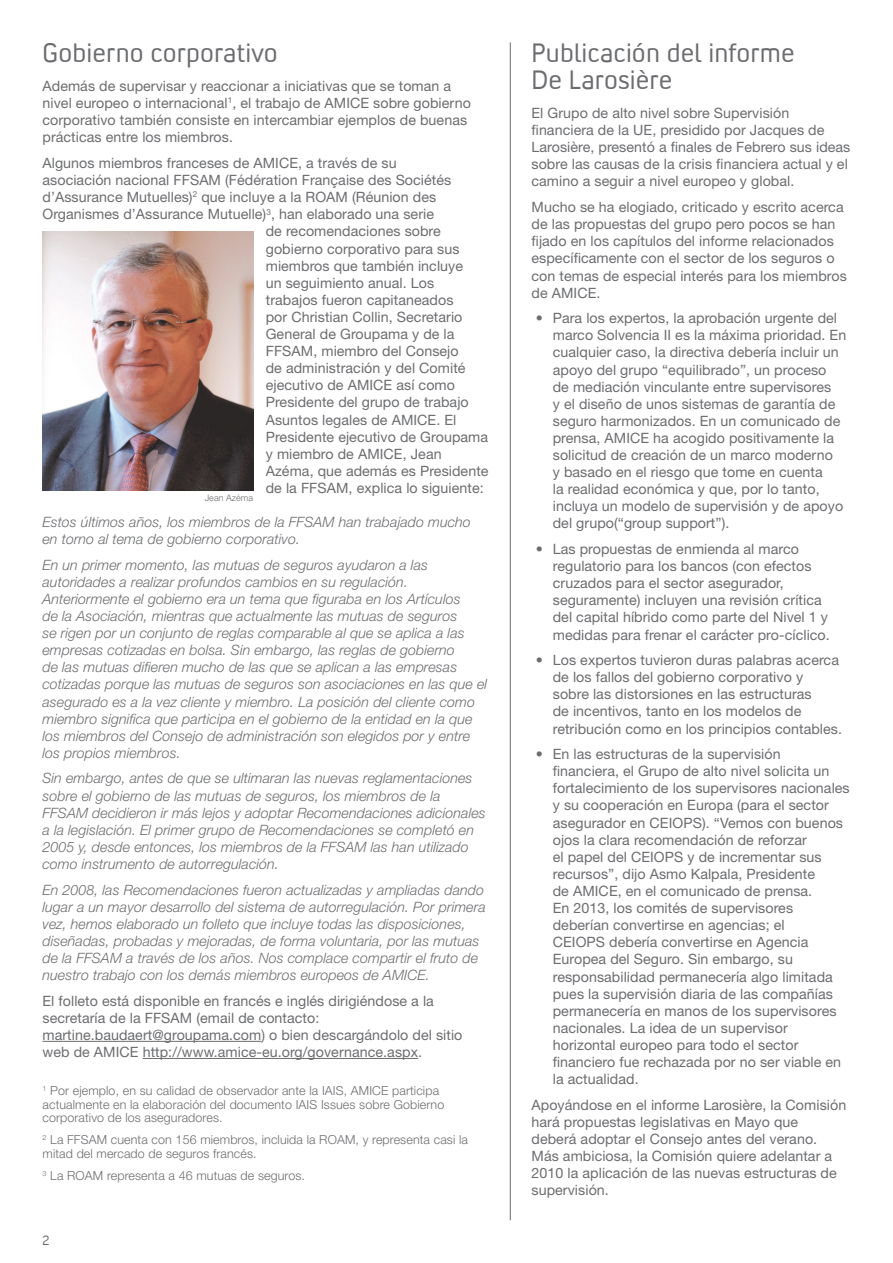
<style>
.page{position:relative;width:893px;height:1263px;background:#fff}
.page>*{position:absolute;margin:0;border:0;box-sizing:border-box;transform-origin:0 0}
.Amice_TITEL{font:27px/27px "Convection";letter-spacing:.005em;color:#6c6d70}
.Amice_body_copy{font:14.25px/17.1px "Helvetica Neue LT Std";letter-spacing:.005em;color:#6c6d70}
.Amice_body_copy_bull{font:14.25px/17.1px "Helvetica Neue LT Std";letter-spacing:.005em;color:#6c6d70}
.Amice_body_italic{font:italic 300 14.25px/17.1px "Helvetica Neue LT Std";letter-spacing:.005em;color:#6c6d70}
.Amice_body_copy-2{font:13.5px "Convection";color:#6c6d70}
.Amice_Footnote{font:300 12.45px/13.5px "Helvetica Neue LT Std";letter-spacing:.01em;color:#6c6d70}
.Amice_foto_caption{font:300 9px "Helvetica Neue LT Std";letter-spacing:.005em;color:#6c6d70}
</style>
<div class="page">
<hr style="left:510px;top:42px;width:1px;height:1178px;background:#6c6d70">
<hr style="left:43px;top:1041px;width:218px;height:1px;background:#6c6d70">
<hr style="left:143px;top:1058px;width:275px;height:1px;background:#6c6d70">
<img style="left:43px;top:231px;width:210px;height:259px">
<p class="Amice_TITEL" style="left:43px;top:38px;width:237px">Gobierno corporativo</p>
<p class="Amice_body_copy" style="left:43px;top:77px;width:430px">Además de supervisar y reaccionar a iniciativas que se toman a nivel europeo o internacional<sup>1</sup>, el trabajo de AMICE sobre gobierno corporativo también consiste en intercambiar ejemplos de buenas prácticas entre los miembros.</p>
<p class="Amice_body_copy" style="left:43px;top:154px;width:356px">Algunos miembros franceses de AMICE, a través de su</p>
<p class="Amice_body_copy" style="left:43px;top:171px;width:410px">asociación nacional FFSAM (Fédération Française des Sociétés</p>
<p class="Amice_body_copy" style="left:43px;top:188px;width:395px">d’Assurance Mutuelles)<sup>2</sup> que incluye a la ROAM (Réunion des</p>
<p class="Amice_body_copy" style="left:43px;top:205px;width:393px">Organismes d’Assurance Mutuelle)<sup>3</sup>, han elaborado una serie</p>
<p class="Amice_body_copy" style="left:266px;top:223px;width:177px">de recomendaciones sobre</p>
<p class="Amice_body_copy" style="left:266px;top:240px;width:195px">gobierno corporativo para sus</p>
<p class="Amice_body_copy" style="left:266px;top:257px;width:199px">miembros que también incluye</p>
<p class="Amice_body_copy" style="left:266px;top:274px;width:170px">un seguimiento anual. Los</p>
<p class="Amice_body_copy" style="left:266px;top:291px;width:189px">trabajos fueron capitaneados</p>
<p class="Amice_body_copy" style="left:266px;top:308px;width:198px">por Christian Collin, Secretario</p>
<p class="Amice_body_copy" style="left:266px;top:325px;width:190px">General de Groupama y de la</p>
<p class="Amice_body_copy" style="left:266px;top:342px;width:194px">FFSAM, miembro del Consejo</p>
<p class="Amice_body_copy" style="left:266px;top:359px;width:201px">de administración y del Comité</p>
<p class="Amice_body_copy" style="left:266px;top:376px;width:191px">ejecutivo de AMICE así como</p>
<p class="Amice_body_copy" style="left:266px;top:394px;width:204px">Presidente del grupo de trabajo</p>
<p class="Amice_body_copy" style="left:266px;top:411px;width:192px">Asuntos legales de AMICE. El</p>
<p class="Amice_body_copy" style="left:266px;top:428px;width:224px">Presidente ejecutivo de Groupama</p>
<p class="Amice_body_copy" style="left:266px;top:445px;width:177px">y miembro de AMICE, Jean</p>
<p class="Amice_body_copy" style="left:266px;top:462px;width:224px">Azéma, que además es Presidente</p>
<p class="Amice_body_copy" style="left:266px;top:479px;width:219px">de la FFSAM, explica lo siguiente:</p>
<p class="Amice_body_italic" style="left:43px;top:513px;width:430px">Estos últimos años, los miembros de la FFSAM han trabajado mucho en torno al tema de gobierno corporativo.</p>
<p class="Amice_body_italic" style="left:43px;top:556px;width:446px">En un primer momento, las mutuas de seguros ayudaron a las autoridades a realizar profundos cambios en su regulación.<br>Anteriormente el gobierno era un tema que figuraba en los Artículos<br>de la Asociación, mientras que actualmente las mutuas de seguros<br>se rigen por un conjunto de reglas comparable al que se aplica a las empresas cotizadas en bolsa. Sin embargo, las reglas de gobierno<br>de las mutuas difieren mucho de las que se aplican a las empresas cotizadas porque las mutuas de seguros son asociaciones en las que el asegurado es a la vez cliente y miembro. La posición del cliente como miembro significa que participa en el gobierno de la entidad en la que los miembros del Consejo de administración son elegidos por y entre los propios miembros.</p>
<p class="Amice_body_italic" style="left:43px;top:770px;width:445px">Sin embargo, antes de que se ultimaran las nuevas reglamentaciones sobre el gobierno de las mutuas de seguros, los miembros de la FFSAM decidieron ir más lejos y adoptar Recomendaciones adicionales a la legislación. El primer grupo de Recomendaciones se completó en 2005 y, desde entonces, los miembros de la FFSAM las han utilizado como instrumento de autorregulación.</p>
<p class="Amice_body_italic" style="left:43px;top:881px;width:445px">En 2008, las Recomendaciones fueron actualizadas y ampliadas dando lugar a un mayor desarrollo del sistema de autorregulación. Por primera vez, hemos elaborado un folleto que incluye todas las disposiciones, diseñadas, probadas y mejoradas, de forma voluntaria, por las mutuas de la FFSAM a través de los años. Nos complace compartir el fruto de nuestro trabajo con los demás miembros europeos de AMICE.</p>
<p class="Amice_body_copy" style="left:43px;top:992px;width:421px">El folleto está disponible en francés e inglés dirigiéndose a la secretaría de la FFSAM (email de contacto: martine.baudaert@groupama.com) o bien descargándolo del sitio web de AMICE http://www.amice-eu.org/governance.aspx.</p>
<p class="Amice_Footnote" style="left:43px;top:1084px;width:403px"><sup>1</sup> Por ejemplo, en su calidad de observador ante la IAIS, AMICE participa actualmente en la elaboración del documento IAIS Issues sobre Gobierno corporativo de los aseguradores.</p>
<p class="Amice_Footnote" style="left:43px;top:1133px;width:427px"><sup>2</sup> La FFSAM cuenta con 156 miembros, incluida la ROAM, y representa casi la mitad del mercado de seguros francés.</p>
<p class="Amice_Footnote" style="left:43px;top:1168px;width:264px"><sup>3</sup> La ROAM representa a 46 mutuas de seguros.</p>
<p class="Amice_foto_caption" style="left:205px;top:492px;width:50px">Jean Azéma</p>
<p class="Amice_body_copy-2" style="left:43px;top:1231px;width:8px">2</p>
<p class="Amice_TITEL" style="left:531px;top:38px;width:265px">Publicación del informe<br>De Larosière</p>
<p class="Amice_body_copy" style="left:531px;top:104px;width:320px">El Grupo de alto nivel sobre Supervisión financiera de la UE, presidido por Jacques de Larosière, presentó a finales de Febrero sus ideas sobre las causas de la crisis financiera actual y el camino a seguir a nivel europeo y global.</p>
<p class="Amice_body_copy" style="left:531px;top:198px;width:317px">Mucho se ha elogiado, criticado y escrito acerca de las propuestas del grupo pero pocos se han fijado en los capítulos del informe relacionados específicamente con el sector de los seguros o con temas de especial interés para los miembros de AMICE.</p>
<p class="Amice_body_copy_bull" style="left:553px;top:309px;width:295px;text-indent:-17px">• Para los expertos, la aprobación urgente del marco Solvencia II es la máxima prioridad. En cualquier caso, la directiva debería incluir un apoyo del grupo “equilibrado”, un proceso<br>de mediación vinculante entre supervisores<br>y el diseño de unos sistemas de garantía de seguro harmonizados. En un comunicado de prensa, AMICE ha acogido positivamente la solicitud de creación de un marco moderno<br>y basado en el riesgo que tome en cuenta<br>la realidad económica y que, por lo tanto, incluya un modelo de supervisión y de apoyo del grupo(“group support”).</p>
<p class="Amice_body_copy_bull" style="left:553px;top:540px;width:279px;text-indent:-17px">• Las propuestas de enmienda al marco regulatorio para los bancos (con efectos cruzados para el sector asegurador, seguramente) incluyen una revisión crítica del capital híbrido como parte del Nivel 1 y medidas para frenar el carácter pro-cíclico.</p>
<p class="Amice_body_copy_bull" style="left:553px;top:651px;width:291px;text-indent:-17px">• Los expertos tuvieron duras palabras acerca de los fallos del gobierno corporativo y sobre las distorsiones en las estructuras<br>de incentivos, tanto en los modelos de retribución como en los principios contables.</p>
<p class="Amice_body_copy_bull" style="left:553px;top:745px;width:298px;text-indent:-17px">• En las estructuras de la supervisión financiera, el Grupo de alto nivel solicita un fortalecimiento de los supervisores nacionales y su cooperación en Europa (para el sector asegurador en CEIOPS). “Vemos con buenos ojos la clara recomendación de reforzar<br>el papel del CEIOPS y de incrementar sus recursos”, dijo Asmo Kalpala, Presidente<br>de AMICE, en el comunicado de prensa.<br>En 2013, los comités de supervisores deberían convertirse en agencias; el<br>CEIOPS debería convertirse en Agencia Europea del Seguro. Sin embargo, su responsabilidad permanecería algo limitada pues la supervisión diaria de las compañías permanecería en manos de los supervisores nacionales. La idea de un supervisor horizontal europeo para todo el sector financiero fue rechazada por no ser viable en la actualidad.</p>
<p class="Amice_body_copy" style="left:531px;top:1096px;width:316px">Apoyándose en el informe Larosière, la Comisión hará propuestas legislativas en Mayo que deberá adoptar el Consejo antes del verano.<br>Más ambiciosa, la Comisión quiere adelantar a 2010 la aplicación de las nuevas estructuras de supervisión.</p>
</div>
